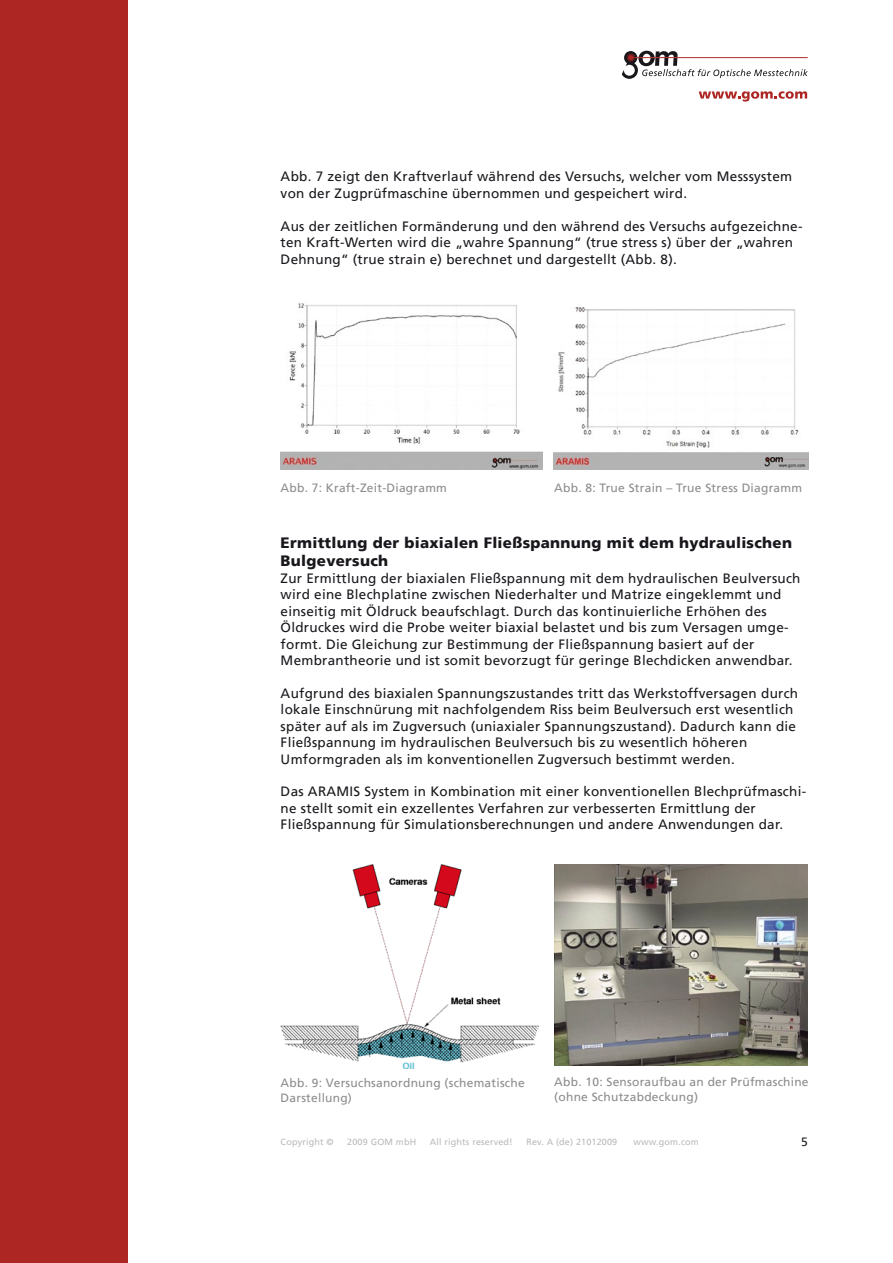
<style>
.page{position:relative;width:893px;height:1263px;background:#fff}
.page>*{position:absolute;margin:0;border:0;box-sizing:border-box;transform-origin:0 0}
.t1{font:900 15px/18px "Frutiger LT";letter-spacing:.02em;color:#1a171c}
.t2{font:13.5px/16.5px "Frutiger LT";letter-spacing:.02em;color:#1a171c}
.t3{font:12px/15px "Frutiger LT";letter-spacing:.02em;color:#8d8b8d}
.t4{font:12px "Frutiger LT";color:#1a171c}
.t5{font:9px "Frutiger LT";letter-spacing:.02em;color:#bababb}
</style>
<div class="page">
<div style="left:0;top:0;width:128px;height:1263px;background:#ad2624"></div>
<svg style="left:699px;top:91px;width:108px;height:11px"></svg>
<svg style="left:622px;top:50px;width:186px;height:29px"></svg>
<hr style="left:632px;top:57px;width:176px;height:1px;background:#ad2624">
<img style="left:281px;top:303px;width:261px;height:167px">
<img style="left:554px;top:307px;width:255px;height:163px">
<img style="left:281px;top:864px;width:257px;height:204px">
<img style="left:554px;top:864px;width:254px;height:201px">
<p class="t2" style="left:281px;top:169px;width:513px">Abb. 7 zeigt den Kraftverlauf während des Versuchs, welcher vom Messsystem von der Zugprüfmaschine übernommen und gespeichert wird.</p>
<p class="t2" style="left:281px;top:218px;width:523px">Aus der zeitlichen Formänderung und den während des Versuchs aufgezeichne&shy;ten Kraft-Werten wird die „wahre Spannung“ (true stress s) über der „wahren<br>Dehnung“ (true strain e) berechnet und dargestellt (Abb. 8).</p>
<p class="t3" style="left:281px;top:481px;width:168px">Abb. 7: Kraft-Zeit-Diagramm</p>
<p class="t3" style="left:554px;top:481px;width:249px">Abb. 8: True Strain – True Stress Diagramm</p>
<p class="t1" style="left:281px;top:534px;width:513px">Ermittlung der biaxialen Fließspannung mit dem hydraulischen<br>Bulgeversuch</p>
<p class="t2" style="left:281px;top:570px;width:521px">Zur Ermittlung der biaxialen Fließspannung mit dem hydraulischen Beulversuch wird eine Blechplatine zwischen Niederhalter und Matrize eingeklemmt und einseitig mit Öldruck beaufschlagt. Durch das kontinuierliche Erhöhen des Öldruckes wird die Probe weiter biaxial belastet und bis zum Versagen umge&shy;formt. Die Gleichung zur Bestimmung der Fließspannung basiert auf der Membrantheorie und ist somit bevorzugt für geringe Blechdicken anwendbar.</p>
<p class="t2" style="left:281px;top:685px;width:519px">Aufgrund des biaxialen Spannungszustandes tritt das Werkstoffversagen durch lokale Einschnürung mit nachfolgendem Riss beim Beulversuch erst wesentlich später auf als im Zugversuch (uniaxialer Spannungszustand). Dadurch kann die Fließspannung im hydraulischen Beulversuch bis zu wesentlich höheren Umformgraden als im konventionellen Zugversuch bestimmt werden.</p>
<p class="t2" style="left:281px;top:783px;width:527px">Das ARAMIS System in Kombination mit einer konventionellen Blechprüfmaschi&shy;ne stellt somit ein exzellentes Verfahren zur verbesserten Ermittlung der<br>Fließspannung für Simulationsberechnungen und andere Anwendungen dar.</p>
<p class="t3" style="left:281px;top:1075px;width:246px">Abb. 9: Versuchsanordnung (schematische<br>Darstellung)</p>
<p class="t3" style="left:554px;top:1075px;width:256px">Abb. 10: Sensoraufbau an der Prüfmaschine (ohne Schutzabdeckung)</p>
<p class="t5" style="left:281px;top:1137px;width:55px">Copyright ©</p>
<p class="t5" style="left:347px;top:1137px;width:70px">2009 GOM mbH</p>
<p class="t5" style="left:430px;top:1137px;width:84px">All rights reserved!</p>
<p class="t5" style="left:526px;top:1137px;width:92px">Rev. A (de) 21012009</p>
<p class="t5" style="left:634px;top:1137px;width:67px">www.gom.com</p>
<p class="t4" style="left:801px;top:1134px;width:8px">5</p>
</div>
